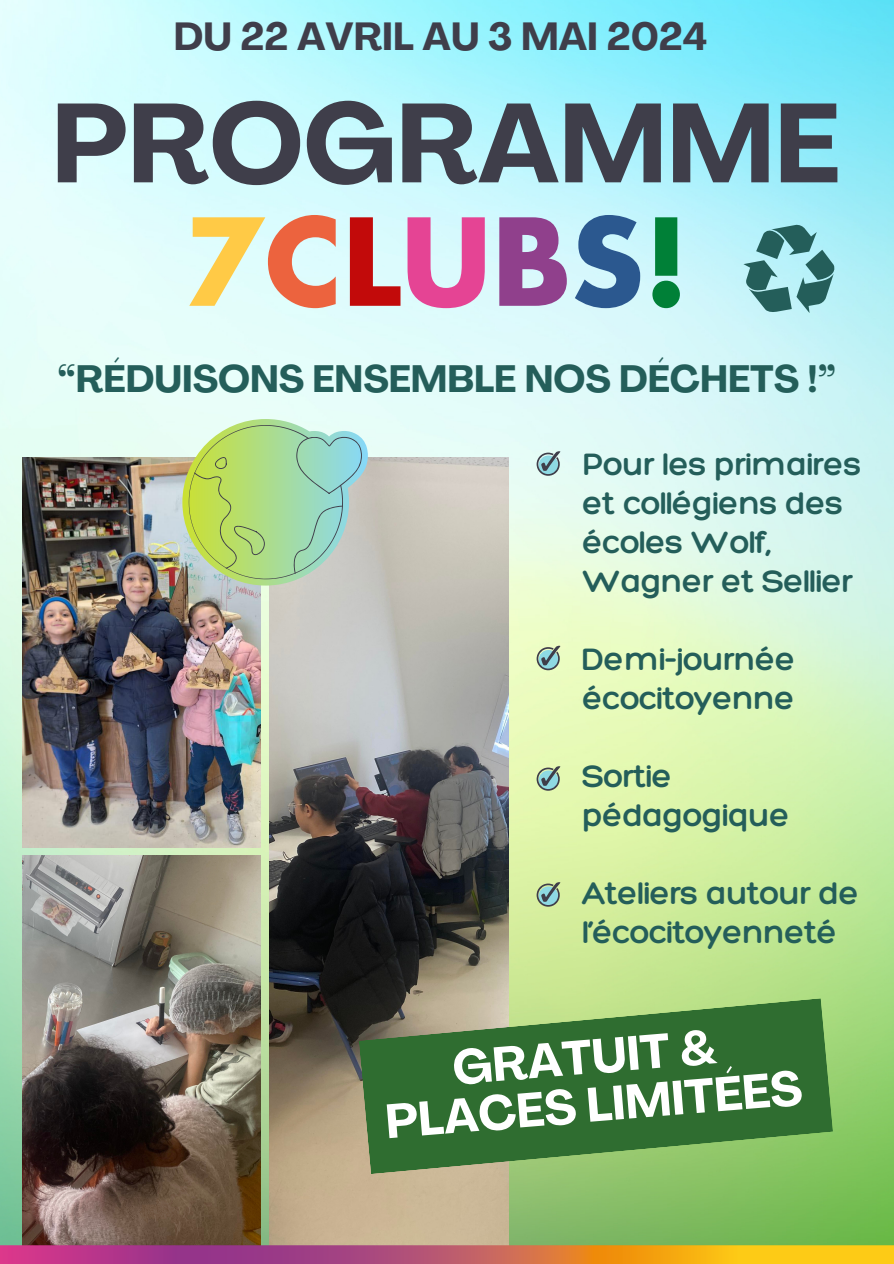
<style>
.page{position:relative;width:894px;height:1264px;background:#fff}
.page>*{position:absolute;margin:0;border:0;box-sizing:border-box;transform-origin:0 0}
.t1{font:700 117.3px "Futura LT Pro";color:#ffca46}
.t2{font:700 110.7px "Agrandir";color:#3f3e4a}
.t3{font:700 47.55px/48.3px "Agrandir";color:#fff;text-align:center}
.t4{font:700 38.7px "Agrandir";color:#3f3e4a}
.t5{font:700 37.65px "Agrandir";color:#245e5a}
.t6{font:300 33.6px/39px "Hero";letter-spacing:-.02em;color:#245e5a}
.s1{color:#ec633e}
.s2{color:#c20a0a}
.s3{color:#e54494}
.s4{color:#90408c}
.s5{color:#2b588f}
.s6{color:#008037}
</style>
<div class="page">
<img style="left:0;top:0;width:893px;height:1245px">
<img style="left:22px;top:457px;width:239px;height:391px">
<img style="left:22px;top:855px;width:239px;height:390px">
<img style="left:270px;top:457px;width:238px;height:788px">
<svg style="left:740px;top:221px;width:99px;height:95px;background:#7eb7ba"></svg>
<svg style="left:182px;top:419px;width:186px;height:166px;background:#b0d69d"></svg>
<svg style="left:536px;top:451px;width:24px;height:25px"></svg>
<svg style="left:536px;top:645px;width:24px;height:25px"></svg>
<svg style="left:536px;top:766px;width:24px;height:24px"></svg>
<svg style="left:536px;top:882px;width:24px;height:24px"></svg>
<svg style="left:358px;top:998px;width:474px;height:176px;background:#4c8142"></svg>
<img style="left:0;top:1245px;width:893px;height:18px">
<p class="t4" style="left:174px;top:21px;width:535px">DU 22 AVRIL AU 3 MAI 2024</p>
<h3 class="t2" style="left:52px;top:99px;width:789px">PROGRAMME</h3>
<p class="t1" style="left:184px;top:209px;width:505px">7<span class="s1">C</span><span class="s2">L</span><span class="s3">U</span><span class="s4">B</span><span class="s5">S</span><span class="s6">!</span></p>
<p class="t5" style="left:58px;top:364px;width:779px">“RÉDUISONS ENSEMBLE NOS DÉCHETS !”</p>
<h1 class="t6" style="left:582px;top:443px;width:280px">Pour les primaires et collégiens des écoles Wolf,<br>Wagner et Sellier</h1>
<h1 class="t6" style="left:582px;top:638px;width:215px">Demi-journée écocitoyenne</h1>
<p class="t6" style="left:582px;top:756px;width:209px">Sortie pédagogique</p>
<h3 class="t6" style="left:582px;top:873px;width:278px">Ateliers autour de l’écocitoyenneté</h3>
<p class="t3" style="left:379px;top:1055px;width:419px;rotate:-5deg">GRATUIT &amp;<br>PLACES LIMITÉES</p>
</div>
